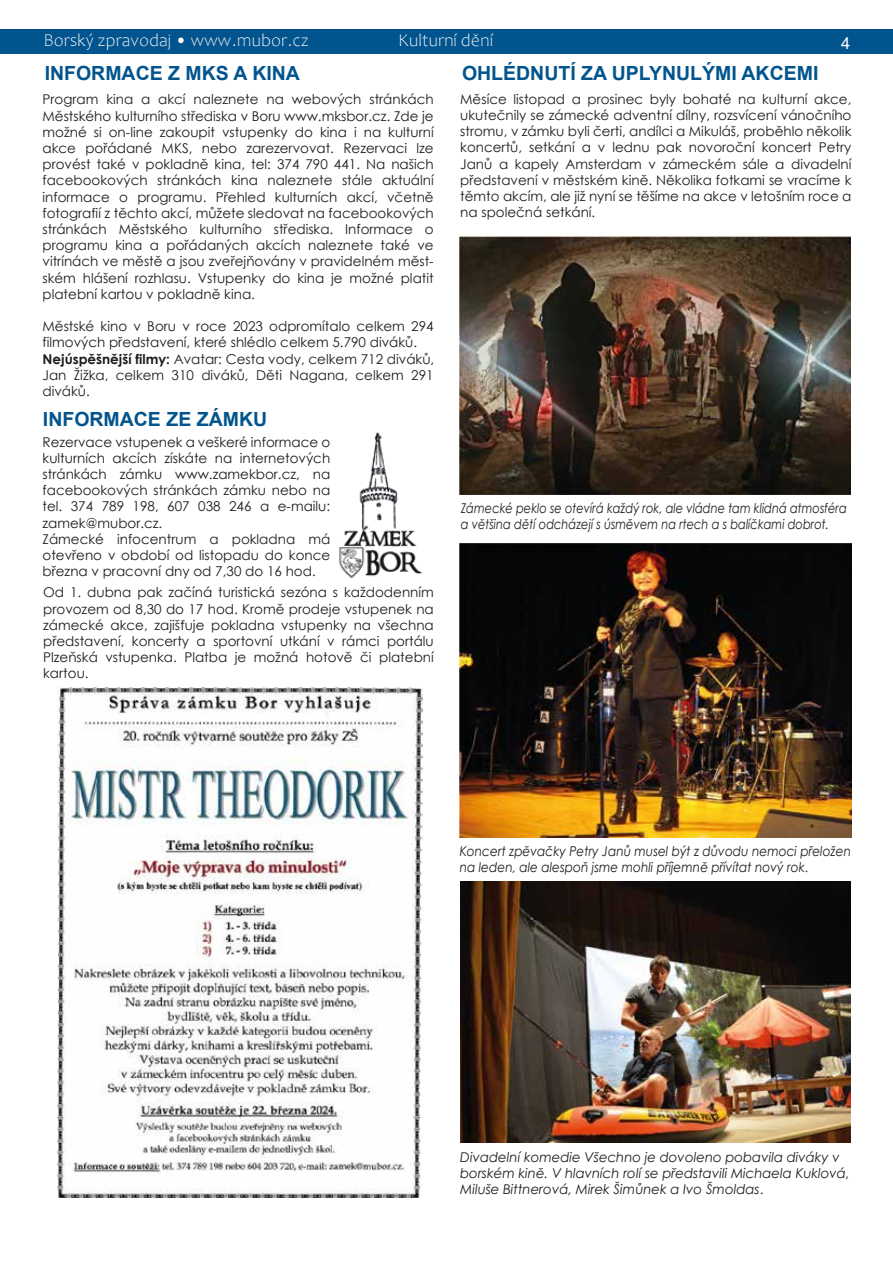
<style>
.page{position:relative;width:893px;height:1263px;background:#fff}
.page>*{position:absolute;margin:0;border:0;box-sizing:border-box;transform-origin:0 0}
.t1{font:700 19.5px "Arial";color:#01548d}
.t2{font:300 18px "Candara";color:#fff}
.t3{font:16.5px "Arial";color:#fff}
.t4{font:13.5px/16.2px "Century Gothic";color:#1d1d1b;text-align:justify}
.t5{font:italic 13.5px/16.2px "Century Gothic";color:#1d1d1b}
.t6{font:italic 13.5px/16.2px "Century Gothic";color:#1d1d1b;scale:.85 1}
.t7{font:italic 13.5px/16.2px "Century Gothic";color:#1d1d1b;scale:.9 1}
.s1{font-weight:700}
.s2{font-style:normal}
</style>
<div class="page">
<img style="left:339px;top:432px;width:83px;height:147px">
<img style="left:460px;top:544px;width:392px;height:294px">
<img style="left:459px;top:236px;width:392px;height:259px">
<img style="left:460px;top:881px;width:390px;height:261px">
<img style="left:58px;top:687px;width:364px;height:510px">
<div style="left:0;top:30px;width:893px;height:24px;background:#01548d"></div>
<h2 class="t2" style="left:44px;top:31px;width:267px">Borský zpravodaj • www.mubor.cz</h2>
<h2 class="t2" style="left:398px;top:30px;width:96px">Kulturní dění</h2>
<p class="t3" style="left:841px;top:31px;width:11px">4</p>
<h1 class="t1" style="left:45px;top:59px;width:257px">INFORMACE Z MKS A KINA</h1>
<p class="t4" style="left:43px;top:91px;width:393px">Program kina a akcí naleznete na webových stránkách Městského kulturního střediska v Boru www.mksbor.cz. Zde je možné si on-line zakoupit vstupenky do kina i na kulturní akce pořádané MKS, nebo zarezervovat. Rezervaci lze provést také v pokladně kina, tel: 374 790 441. Na našich facebookových stránkách kina naleznete stále aktuální informace o programu. Přehled kulturních akcí, včetně fotografií z těchto akcí, můžete sledovat na facebookových stránkách Městského kulturního střediska. Informace o programu kina a pořádaných akcích naleznete také ve vitrínách ve městě a jsou zveřejňovány v pravidelném měst&shy;ském hlášení rozhlasu. Vstupenky do kina je možné platit platební kartou v pokladně kina.</p>
<p class="t4" style="left:43px;top:318px;width:393px;text-align:left">Městské kino v Boru v roce 2023 odpromítalo celkem 294 filmových představení, které shlédlo celkem 5.790 diváků.<br><span class="s1">Nejúspěšnější filmy:</span> Avatar: Cesta vody, celkem 712 diváků, Jan Žižka, celkem 310 diváků, Děti Nagana, celkem 291 diváků.</p>
<h1 class="t1" style="left:43px;top:406px;width:226px">INFORMACE ZE ZÁMKU</h1>
<p class="t4" style="left:43px;top:433px;width:289px;text-align:left">Rezervace vstupenek a veškeré informace o kulturních akcích získáte na internetových stránkách zámku www.zamekbor.cz, na facebookových stránkách zámku nebo na tel. 374 789 198, 607 038 246 a e-mailu: zamek@mubor.cz.<br>Zámecké infocentrum a pokladna má otevřeno v období od listopadu do konce března v pracovní dny od 7,30 do 16 hod.</p>
<p class="t4" style="left:43px;top:584px;width:392px">Od 1. dubna pak začíná turistická sezóna s každodenním provozem od 8,30 do 17 hod. Kromě prodeje vstupenek na zámecké akce, zajišťuje pokladna vstupenky na všechna představení, koncerty a sportovní utkání v rámci portálu Plzeňská vstupenka. Platba je možná hotově či platební kartou.</p>
<h1 class="t1" style="left:462px;top:59px;width:358px">OHLÉDNUTÍ ZA UPLYNULÝMI AKCEMI</h1>
<p class="t4" style="left:460px;top:91px;width:393px">Měsíce listopad a prosinec byly bohaté na kulturní akce, ukutečnily se zámecké adventní dílny, rozsvícení vánočního stromu, v zámku byli čerti, andílci a Mikuláš, proběhlo několik koncertů, setkání a v lednu pak novoroční koncert Petry Janů a kapely Amsterdam v zámeckém sále a divadelní představení v městském kině. Několika fotkami se vracíme k těmto akcím, ale již nyní se těšíme na akce v letošním roce a na společná setkání.</p>
<p class="t6" style="left:461px;top:500px;width:456px">Zámecké peklo se otevírá každý rok, ale vládne tam klidná atmosféra a většina dětí odcházejí s úsměvem na rtech a s balíčkami dobrot.</p>
<p class="t7" style="left:460px;top:843px;width:436px">Koncert zpěvačky Petry Janů musel být z důvodu nemoci přeložen na leden, ale alespoň jsme mohli příjemně přívítat nový rok<span class="s2">.</span></p>
<p class="t5" style="left:460px;top:1148px;width:391px">Divadelní komedie Všechno je dovoleno pobavila diváky v borském kině. V hlavních rolí se představili Michaela Kuklová,<br>Miluše Bittnerová, Mirek Šimůnek a Ivo Šmoldas<span class="s2">.</span></p>
</div>
